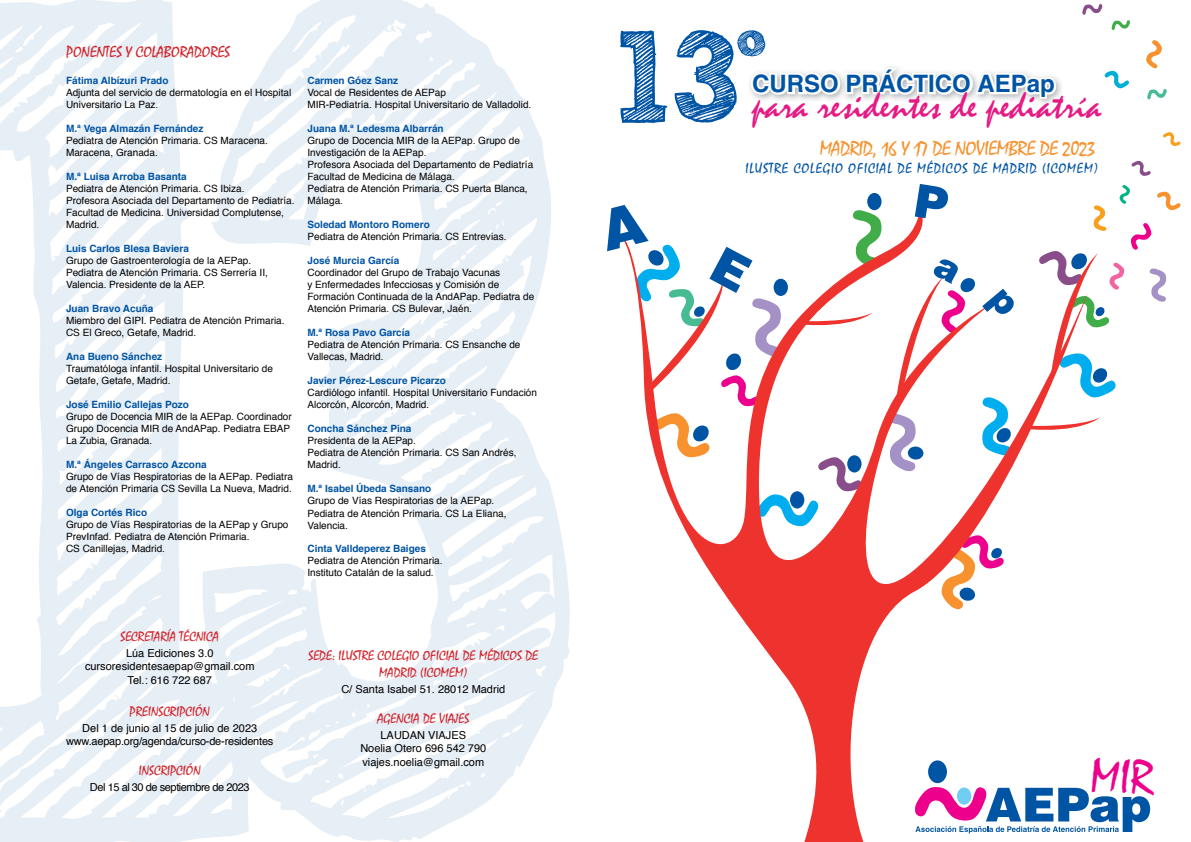
<style>
.page{position:relative;width:1191px;height:842px;background:#fff}
.page>*{position:absolute;margin:0;border:0;box-sizing:border-box;transform-origin:0 0}
.t1{font:700 1215px "freeversion Sketch Block";color:#0054a4;scale:.74 1}
.t2{font:700 132.2px "freeversion Sketch Block";color:#0054a4}
.t3{font:700 51.7px "freeversion Sketch Block";color:#0054a4}
.t4{font:49.1px "Mistral";color:#ec008c}
.t5{font:39.6px "Mistral";color:#e51a85}
.t6{font:700 24px "Helvetica LT Std";color:#0054a4}
.t7{font:20.6px "Mistral";letter-spacing:-.02em;color:#f7922f}
.t8{font:16px "Mistral";color:#d2232a}
.t9{font:14.8px "Mistral";letter-spacing:.06em;color:#0054a4}
.t10{font:14px/16.8px "Mistral";color:#d2232a;text-align:center}
.t11{font:11px/13.2px "Helvetica";color:#000;text-align:center}
.t12{font:11px/13.2px "Helvetica";letter-spacing:-.02em;color:#000;text-align:center}
.t13{font:11px "Helvetica";letter-spacing:-.04em;color:#000}
.t14{font:10px/12px "Helvetica";color:#000}
.t15{font:700 10px "Helvetica";color:#0054a4}
</style>
<div class="page">
<svg style="left:1087px;top:793px;width:63px;height:39px"></svg>
<svg style="left:748px;top:65px;width:311px;height:36px"></svg>
<svg style="left:683px;top:397px;width:404px;height:445px"></svg>
<svg style="left:1024px;top:417px;width:76px;height:17px"></svg>
<svg style="left:941px;top:534px;width:64px;height:75px"></svg>
<svg style="left:1163px;top:132px;width:18px;height:14px"></svg>
<svg style="left:1131px;top:160px;width:20px;height:16px"></svg>
<svg style="left:1038px;top:185px;width:143px;height:213px"></svg>
<svg style="left:1111px;top:20px;width:19px;height:10px"></svg>
<svg style="left:1147px;top:89px;width:19px;height:11px"></svg>
<svg style="left:1104px;top:70px;width:25px;height:19px"></svg>
<svg style="left:1146px;top:40px;width:16px;height:29px"></svg>
<svg style="left:1082px;top:4px;width:20px;height:11px"></svg>
<svg style="left:607px;top:184px;width:408px;height:343px"></svg>
<h1 class="t1" style="left:-99px;top:-26px;width:944px">13</h1>
<h3 class="t8" style="left:66px;top:43px;width:166px">PONENTES Y COLABORADORES</h3>
<p class="t15" style="left:66px;top:72px;width:104px">Fátima Albízuri Prado</p>
<p class="t14" style="left:66px;top:87px;width:227px">Adjunta del servicio de dermatología en el Hospital<br>Universitario La Paz.</p>
<p class="t15" style="left:66px;top:120px;width:139px">M.ª Vega Almazán Fernández</p>
<p class="t14" style="left:66px;top:135px;width:203px">Pediatra de Atención Primaria. CS Maracena.<br>Maracena, Granada.</p>
<p class="t15" style="left:66px;top:168px;width:122px">M.ª Luisa Arroba Basanta</p>
<p class="t14" style="left:66px;top:183px;width:230px">Pediatra de Atención Primaria. CS Ibiza.<br>Profesora Asociada del Departamento de Pediatría.<br>Facultad de Medicina. Universidad Complutense, Madrid.</p>
<p class="t15" style="left:66px;top:240px;width:124px">Luis Carlos Blesa Baviera</p>
<p class="t14" style="left:66px;top:255px;width:203px">Grupo de Gastroenterología de la AEPap.<br>Pediatra de Atención Primaria. CS Serrería II,<br>Valencia. Presidente de la AEP.</p>
<p class="t15" style="left:66px;top:300px;width:89px">Juan Bravo Acuña</p>
<p class="t14" style="left:66px;top:315px;width:220px">Miembro del GIPI. Pediatra de Atención Primaria.<br>CS El Greco, Getafe, Madrid.</p>
<p class="t15" style="left:66px;top:348px;width:98px">Ana Bueno Sánchez</p>
<p class="t14" style="left:66px;top:363px;width:208px">Traumatóloga infantil. Hospital Universitario de<br>Getafe, Getafe, Madrid.</p>
<p class="t15" style="left:66px;top:396px;width:124px">José Emilio Callejas Pozo</p>
<p class="t14" style="left:66px;top:411px;width:227px">Grupo de Docencia MIR de la AEPap. Coordinador<br>Grupo Docencia MIR de AndAPap. Pediatra EBAP<br>La Zubia, Granada.</p>
<p class="t15" style="left:66px;top:456px;width:142px">M.ª Ángeles Carrasco Azcona</p>
<p class="t14" style="left:66px;top:471px;width:228px">Grupo de Vías Respiratorias de la AEPap. Pediatra de Atención Primaria CS Sevilla La Nueva, Madrid.</p>
<p class="t15" style="left:66px;top:504px;width:83px">Olga Cortés Rico</p>
<p class="t14" style="left:66px;top:519px;width:224px">Grupo de Vías Respiratorias de la AEPap y Grupo<br>PrevInfad. Pediatra de Atención Primaria.<br>CS Canillejas, Madrid.</p>
<p class="t15" style="left:307px;top:72px;width:92px">Carmen Góez Sanz</p>
<p class="t14" style="left:307px;top:87px;width:225px">Vocal de Residentes de AEPap<br>MIR-Pediatría. Hospital Universitario de Valladolid.</p>
<p class="t15" style="left:307px;top:120px;width:138px">Juana M.ª Ledesma Albarrán</p>
<p class="t14" style="left:307px;top:135px;width:227px">Grupo de Docencia MIR de la AEPap. Grupo de Investigación de la AEPap.<br>Profesora Asociada del Departamento de Pediatría Facultad de Medicina de Málaga.<br>Pediatra de Atención Primaria. CS Puerta Blanca, Málaga.</p>
<p class="t15" style="left:307px;top:216px;width:124px">Soledad Montoro Romero</p>
<p class="t14" style="left:307px;top:231px;width:200px">Pediatra de Atención Primaria. CS Entrevias.</p>
<p class="t15" style="left:307px;top:252px;width:93px">José Murcia García</p>
<p class="t14" style="left:307px;top:267px;width:228px">Coordinador del Grupo de Trabajo Vacunas<br>y Enfermedades Infecciosas y Comisión de Formación Continuada de la AndAPap. Pediatra de Atención Primaria. CS Bulevar, Jaén.</p>
<p class="t15" style="left:307px;top:324px;width:104px">M.ª Rosa Pavo García</p>
<p class="t14" style="left:307px;top:339px;width:214px">Pediatra de Atención Primaria. CS Ensanche de<br>Vallecas, Madrid.</p>
<p class="t15" style="left:307px;top:372px;width:140px">Javier Pérez-Lescure Picarzo</p>
<p class="t14" style="left:307px;top:387px;width:231px">Cardiólogo infantil. Hospital Universitario Fundación<br>Alcorcón, Alcorcón, Madrid.</p>
<p class="t15" style="left:307px;top:420px;width:105px">Concha Sánchez Pina</p>
<p class="t14" style="left:307px;top:435px;width:211px">Presidenta de la AEPap.<br>Pediatra de Atención Primaria. CS San Andrés,<br>Madrid.</p>
<p class="t15" style="left:307px;top:480px;width:125px">M.ª Isabel Úbeda Sansano</p>
<p class="t14" style="left:307px;top:494px;width:200px;line-height:13px">Grupo de Vías Respiratorias de la AEPap.<br>Pediatra de Atención Primaria. CS La Eliana,</p>
<p class="t14" style="left:307px;top:520px;width:42px">Valencia.</p>
<p class="t15" style="left:307px;top:540px;width:120px">Cinta Valldeperez Baiges</p>
<p class="t14" style="left:307px;top:555px;width:137px">Pediatra de Atención Primaria.<br>Instituto Catalán de la salud.</p>
<h3 class="t10" style="left:120px;top:628px;width:100px">SECRETARÍA TÉCNICA</h3>
<p class="t11" style="left:85px;top:647px;width:171px">Lúa Ediciones 3.0 cursoresidentesaepap@gmail.com</p>
<p class="t11" style="left:128px;top:674px;width:86px">Tel.: 616 722 687</p>
<h3 class="t10" style="left:130px;top:703px;width:82px">PREINSCRIPCIÓN</h3>
<p class="t12" style="left:66px;top:721px;width:209px">Del 1 de junio al 15 de julio de 2023 www.aepap.org/agenda/curso-de-residentes</p>
<h3 class="t10" style="left:139px;top:762px;width:63px">INSCRIPCIÓN</h3>
<p class="t13" style="left:90px;top:778px;width:161px">Del 15 al 30 de septiembre de 2023</p>
<h3 class="t10" style="left:308px;top:648px;width:231px">SEDE: ILUSTRE COLEGIO OFICIAL DE MÉDICOS DE<br>MADRID (ICOMEM)</h3>
<p class="t11" style="left:341px;top:683px;width:165px">C/ Santa Isabel 51. 28012 Madrid</p>
<h3 class="t10" style="left:377px;top:710px;width:93px">AGENCIA DE VIAJES</h3>
<p class="t11" style="left:360px;top:729px;width:127px">LAUDAN VIAJES<br>Noelia Otero 696 542 790 viajes.noelia@gmail.com</p>
<h2 class="t2" style="left:614px;top:28px;width:129px">13</h2>
<h3 class="t3" style="left:735px;top:19px;width:33px">o</h3>
<h3 class="t6" style="left:752px;top:69px;width:304px">CURSO PRÁCTICO AEPap</h3>
<h3 class="t5" style="left:752px;top:81px;width:351px">para residentes de pediatría</h3>
<h3 class="t7" style="left:819px;top:136px;width:277px">MADRID, 16 Y 17 DE NOVIEMBRE DE 2023</h3>
<h3 class="t9" style="left:745px;top:159px;width:354px">ILUSTRE COLEGIO OFICIAL DE MÉDICOS DE MADRID (ICOMEM)</h3>
<h3 class="t4" style="left:1090px;top:747px;width:64px">MIR</h3>
</div>
